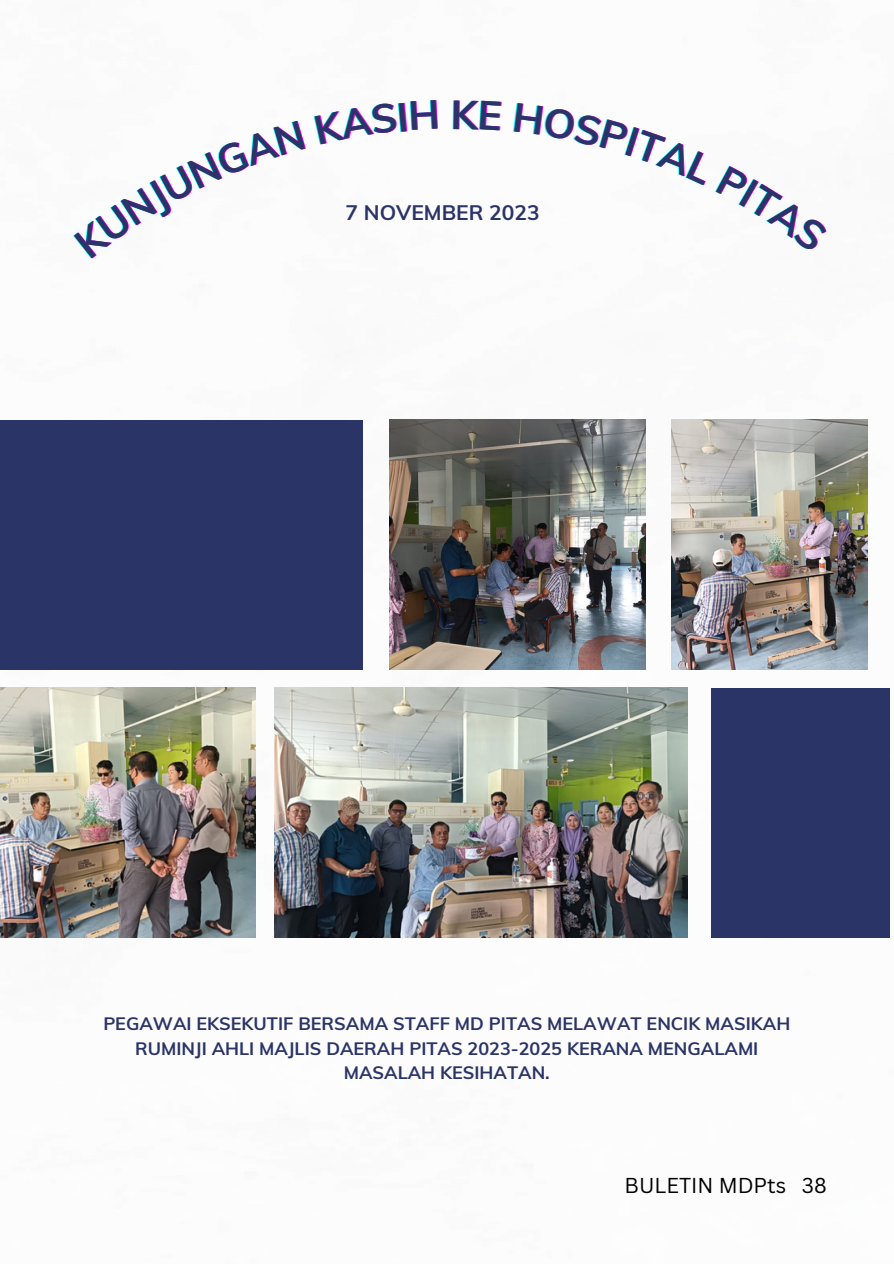
<style>
.page{position:relative;width:894px;height:1264px;background:#fff}
.page>*{position:absolute;margin:0;border:0;box-sizing:border-box;transform-origin:0 0}
.t1{font:21px "Canva Sans";color:#000}
.t2{font:700 21px "Muli";color:#2b3467}
.t3{font:700 18px/24.8px "Muli";color:#2b3467;text-align:center}
</style>
<div class="page">
<img style="left:389px;top:420px;width:256px;height:249px">
<div style="left:0;top:420px;width:363px;height:249px;background:#2b3467"></div>
<div style="left:710px;top:688px;width:179px;height:249px;background:#2b3467"></div>
<img style="left:671px;top:420px;width:195px;height:249px">
<img style="left:0;top:688px;width:255px;height:249px">
<img style="left:274px;top:688px;width:413px;height:249px">
<p class="t2" style="left:345px;top:199px;width:196px">7 NOVEMBER 2023</p>
<p class="t3" style="left:103px;top:1010px;width:688px">PEGAWAI EKSEKUTIF BERSAMA STAFF MD PITAS MELAWAT ENCIK MASIKAH<br>RUMINJI AHLI MAJLIS DAERAH PITAS 2023-2025 KERANA MENGALAMI<br>MASALAH KESIHATAN.</p>
<p class="t1" style="left:624px;top:1170px;width:203px">BULETIN MDPts 38</p>
</div>
